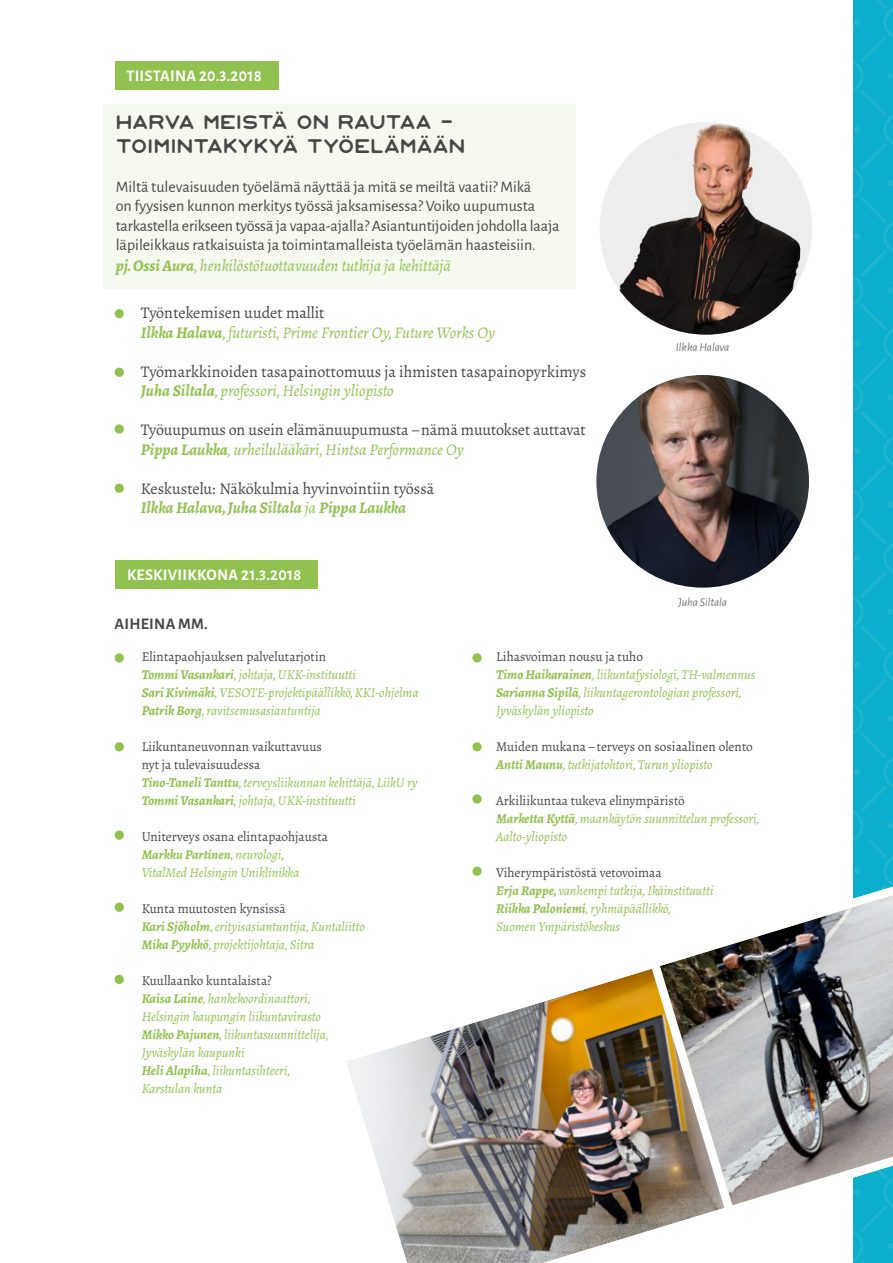
<style>
.page{position:relative;width:893px;height:1263px;background:#fff}
.page>*{position:absolute;margin:0;border:0;box-sizing:border-box;transform-origin:0 0}
.t1{font:italic 16.35px "Alegreya";color:#91c24f}
.t2{font:16.35px "Alegreya";color:#474746}
.t3{font:700 16.35px "Alegreya Sans";letter-spacing:.015em;color:#fff}
.t4{font:italic 700 16.35px "Alegreya";color:#91c24f}
.t5{font:700 16.35px "Alegreya Sans";letter-spacing:.015em;color:#474746}
.t6{font:16.05px/19.5px "Alegreya Sans";color:#474746}
.t7{font:15px/24px "Old Growth";letter-spacing:.04em;color:#474746}
.t8{font:italic 13.5px/18px "Alegreya";color:#91c24f}
.t9{font:13.5px/18px "Alegreya";color:#474746}
.t10{font:italic 12px "Alegreya Sans";color:#727272}
.s1{font-weight:700}
.s2{font-weight:400}
</style>
<div class="page">
<div style="left:103px;top:104px;width:472px;height:184px;background:#f6f9f0"></div>
<svg style="left:853px;top:0;width:40px;height:798px;background:#0daecc"></svg>
<svg style="left:114px;top:653px;width:10px;height:10px"></svg>
<svg style="left:114px;top:309px;width:10px;height:9px"></svg>
<svg style="left:114px;top:367px;width:10px;height:10px"></svg>
<svg style="left:114px;top:424px;width:10px;height:10px"></svg>
<svg style="left:114px;top:483px;width:10px;height:10px"></svg>
<svg style="left:114px;top:742px;width:10px;height:10px"></svg>
<svg style="left:114px;top:830px;width:10px;height:10px"></svg>
<svg style="left:114px;top:902px;width:10px;height:10px"></svg>
<svg style="left:114px;top:975px;width:10px;height:9px"></svg>
<svg style="left:472px;top:653px;width:10px;height:10px"></svg>
<svg style="left:472px;top:742px;width:10px;height:10px"></svg>
<svg style="left:472px;top:794px;width:10px;height:10px"></svg>
<svg style="left:472px;top:866px;width:10px;height:6px"></svg>
<img style="left:347px;top:872px;width:546px;height:391px">
<img style="left:644px;top:798px;width:249px;height:423px">
<div style="left:115px;top:61px;width:164px;height:29px;background:#91c24f"></div>
<div style="left:115px;top:560px;width:203px;height:29px;background:#91c24f"></div>
<img style="left:596px;top:375px;width:213px;height:213px;border-radius:106px">
<img style="left:600px;top:122px;width:212px;height:213px;border-radius:106px">
<p class="t3" style="left:126px;top:64px;width:137px">TIISTAINA 20.3.2018</p>
<p class="t7" style="left:116px;top:112px;width:350px">HARVA MEISTÄ ON RAUTAA -<br>TOIMINTAKYKYÄ TYÖELÄMÄÄN</p>
<p class="t6" style="left:116px;top:176px;width:445px">Miltä tulevaisuuden työelämä näyttää ja mitä se meiltä vaatii? Mikä<br>on fyysisen kunnon merkitys työssä jaksamisessa? Voiko uupumusta tarkastella erikseen työssä ja vapaa-ajalla? Asiantuntijoiden johdolla laaja läpileikkaus ratkaisuista ja toimintamalleista työelämän haasteisiin.</p>
<p class="t1" style="left:116px;top:256px;width:337px"><span class="s1">pj. Ossi Aura</span>, henkilöstötuottavuuden tutkija ja kehittäjä</p>
<p class="t2" style="left:141px;top:303px;width:185px">Työntekemisen uudet mallit</p>
<p class="t1" style="left:141px;top:322px;width:356px"><span class="s1">Ilkka Halava</span>, futuristi, Prime Frontier Oy, Future Works Oy</p>
<p class="t2" style="left:141px;top:361px;width:447px">Työmarkkinoiden tasapainottomuus ja ihmisten tasapainopyrkimys</p>
<p class="t1" style="left:141px;top:381px;width:254px"><span class="s1">Juha Siltala</span>, professori, Helsingin yliopisto</p>
<p class="t2" style="left:141px;top:420px;width:446px">Työuupumus on usein elämänuupumusta – nämä muutokset auttavat</p>
<p class="t1" style="left:141px;top:439px;width:324px"><span class="s1">Pippa Laukka</span>, urheilulääkäri, Hintsa Performance Oy</p>
<p class="t2" style="left:141px;top:478px;width:295px">Keskustelu: Näkökulmia hyvinvointiin työssä</p>
<p class="t4" style="left:141px;top:497px;width:267px">Ilkka Halava, Juha Siltala <span class="s2">ja</span> Pippa Laukka</p>
<p class="t3" style="left:127px;top:563px;width:176px">KESKIVIIKKONA 21.3.2018</p>
<p class="t5" style="left:115px;top:612px;width:95px">AIHEINA MM.</p>
<p class="t10" style="left:676px;top:339px;width:55px">Ilkka Halava</p>
<p class="t10" style="left:678px;top:594px;width:50px">Juha Siltala</p>
<p class="t9" style="left:142px;top:647px;width:186px">Elintapaohjauksen palvelutarjotin</p>
<p class="t8" style="left:142px;top:665px;width:216px"><span class="s1">Tommi Vasankari</span>, johtaja, UKK-instituutti</p>
<p class="t8" style="left:142px;top:683px;width:278px"><span class="s1">Sari Kivimäki</span>, VESOTE-projektipäällikkö, KKI-ohjelma</p>
<p class="t8" style="left:142px;top:701px;width:181px"><span class="s1">Patrik Borg</span>, ravitsemusasiantuntija</p>
<p class="t9" style="left:142px;top:737px;width:182px">Liikuntaneuvonnan vaikuttavuus nyt ja tulevaisuudessa</p>
<p class="t8" style="left:142px;top:773px;width:278px"><span class="s1">Tino-Taneli Tanttu</span>, terveysliikunnan kehittäjä, LiikU ry</p>
<p class="t8" style="left:142px;top:791px;width:216px"><span class="s1">Tommi Vasankari</span>, johtaja, UKK-instituutti</p>
<p class="t9" style="left:142px;top:827px;width:188px">Uniterveys osana elintapaohjausta</p>
<p class="t8" style="left:142px;top:845px;width:159px"><span class="s1">Markku Partinen</span>, neurologi,<br>VitalMed Helsingin Uniklinikka</p>
<p class="t9" style="left:142px;top:899px;width:146px">Kunta muutosten kynsissä</p>
<p class="t8" style="left:142px;top:917px;width:225px"><span class="s1">Kari Sjöholm</span>, erityisasiantuntija, Kuntaliitto</p>
<p class="t8" style="left:142px;top:935px;width:174px"><span class="s1">Mika Pyykkö</span>, projektijohtaja, Sitra</p>
<p class="t9" style="left:142px;top:971px;width:132px">Kuullaanko kuntalaista?</p>
<p class="t8" style="left:142px;top:989px;width:181px"><span class="s1">Kaisa Laine</span>, hankekoordinaattori,<br>Helsingin kaupungin liikuntavirasto</p>
<p class="t8" style="left:142px;top:1025px;width:189px"><span class="s1">Mikko Pajunen</span>, liikuntasuunnittelija,<br>Jyväskylän kaupunki</p>
<p class="t8" style="left:142px;top:1061px;width:150px"><span class="s1">Heli Alapiha</span>, liikuntasihteeri,<br>Karstulan kunta</p>
<p class="t9" style="left:496px;top:647px;width:148px">Lihasvoiman nousu ja tuho</p>
<p class="t8" style="left:496px;top:665px;width:260px"><span class="s1">Timo Haikarainen</span>, liikuntafysiologi, TH-valmennus</p>
<p class="t8" style="left:496px;top:683px;width:247px"><span class="s1">Sarianna Sipilä</span>, liikuntagerontologian professori,<br>Jyväskylän yliopisto</p>
<p class="t9" style="left:496px;top:737px;width:258px">Muiden mukana – terveys on sosiaalinen olento</p>
<p class="t8" style="left:496px;top:755px;width:218px"><span class="s1">Antti Maunu</span>, tutkijatohtori, Turun yliopisto</p>
<p class="t9" style="left:496px;top:791px;width:190px">Arkiliikuntaa tukeva elinympäristö</p>
<p class="t8" style="left:496px;top:809px;width:265px"><span class="s1">Marketta Kyttä</span>, maankäytön suunnittelun professori,</p>
<p class="t8" style="left:496px;top:827px;width:72px">Aalto-yliopisto</p>
<p class="t9" style="left:496px;top:863px;width:167px">Viherympäristöstä vetovoimaa</p>
<p class="t8" style="left:496px;top:881px;width:219px"><span class="s1">Erja Rappe,</span> vanhempi tutkija, Ikäinstituutti</p>
<p class="t8" style="left:496px;top:899px;width:176px"><span class="s1">Riikka Paloniemi</span>, ryhmäpäällikkö,<br>Suomen Ympäristökeskus</p>
</div>
